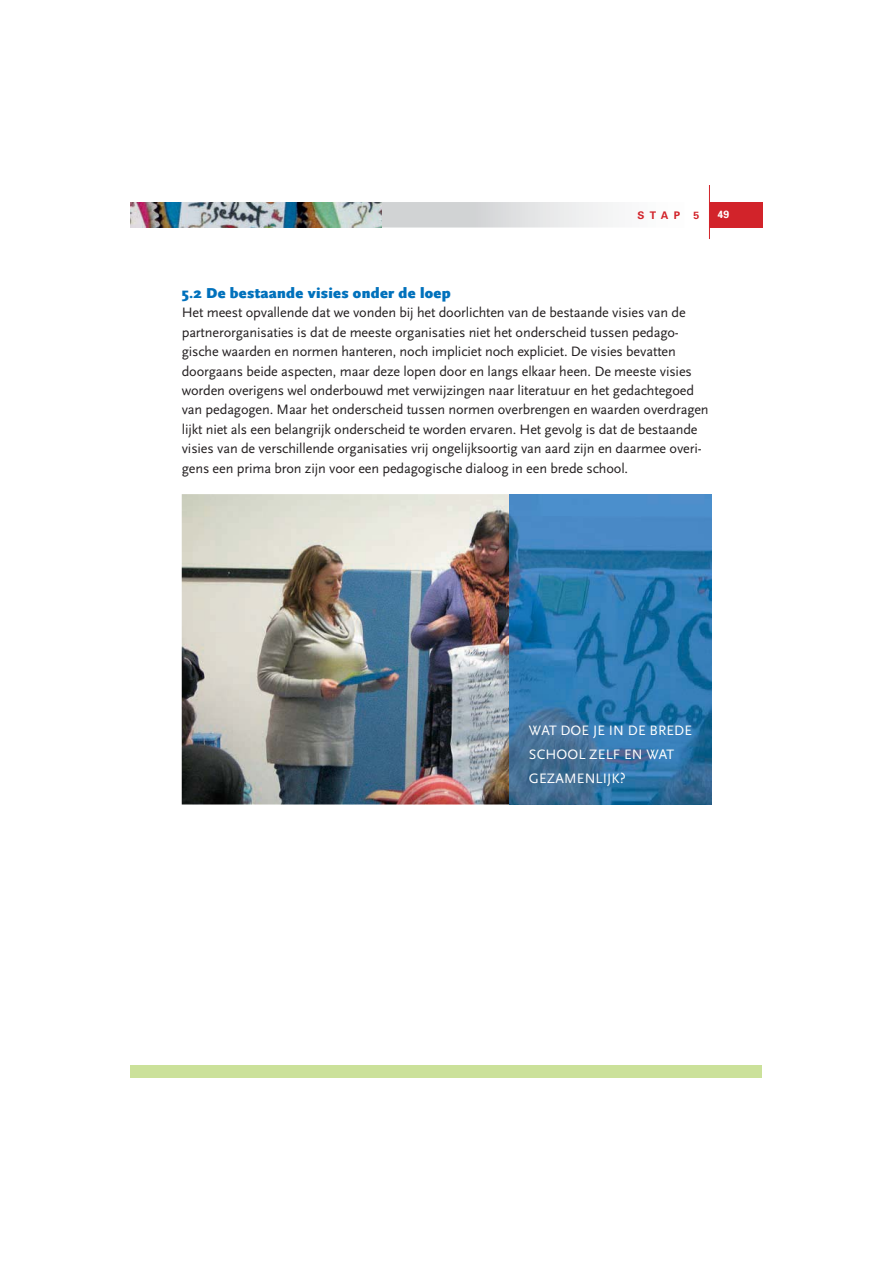
<style>
.page{position:relative;width:893px;height:1263px;background:#fff}
.page>*{position:absolute;margin:0;border:0;box-sizing:border-box;transform-origin:0 0}
.t1{font:900 15px "Scala Sans OT";letter-spacing:.02em;color:#0071bc}
.t2{font:14.25px/19.5px "Scala Sans OT";letter-spacing:-.01em;color:#231f20}
.t3{font:14.25px/24px "Scala Sans OT";letter-spacing:.01em;color:#fff}
.t4{font:700 10.5px "Univers";color:#d2232a}
.t5{font:700 10.5px "Univers";color:#fff}
</style>
<div class="page">
<div style="left:709px;top:202px;width:53px;height:26px;background:#d2232a"></div>
<img style="left:131px;top:202px;width:251px;height:26px">
<hr style="left:709px;top:185px;width:1px;height:54px;background:#d2232a">
<div style="left:131px;top:1065px;width:631px;height:13px;background:#cbe19a"></div>
<img style="left:182px;top:494px;width:529px;height:311px">
<p class="t4" style="left:637px;top:212px;width:44px">STAP</p>
<p class="t4" style="left:693px;top:212px;width:7px">5</p>
<p class="t5" style="left:717px;top:211px;width:13px">49</p>
<p class="t1" style="left:182px;top:287px;width:270px">5.2 De bestaande visies onder de loep</p>
<p class="t2" style="left:182px;top:304px;width:528px">Het meest opvallende dat we vonden bij het doorlichten van de bestaande visies van de partnerorganisaties is dat de meeste organisaties niet het onderscheid tussen pedago&shy;gische waarden en normen hanteren, noch impliciet noch expliciet. De visies bevatten doorgaans beide aspecten, maar deze lopen door en langs elkaar heen. De meeste visies worden overigens wel onderbouwd met verwijzingen naar literatuur en het gedachtegoed van pedagogen. Maar het onderscheid tussen normen overbrengen en waarden overdragen lijkt niet als een belangrijk onderscheid te worden ervaren. Het gevolg is dat de bestaande visies van de verschillende organisaties vrij ongelijksoortig van aard zijn en daarmee overi&shy;gens een prima bron zijn voor een pedagogische dialoog in een brede school.</p>
<p class="t3" style="left:529px;top:719px;width:165px">WAT DOE JE IN DE BREDE<br>SCHOOL ZELF EN WAT<br>GEZAMENLIJK?</p>
</div>
